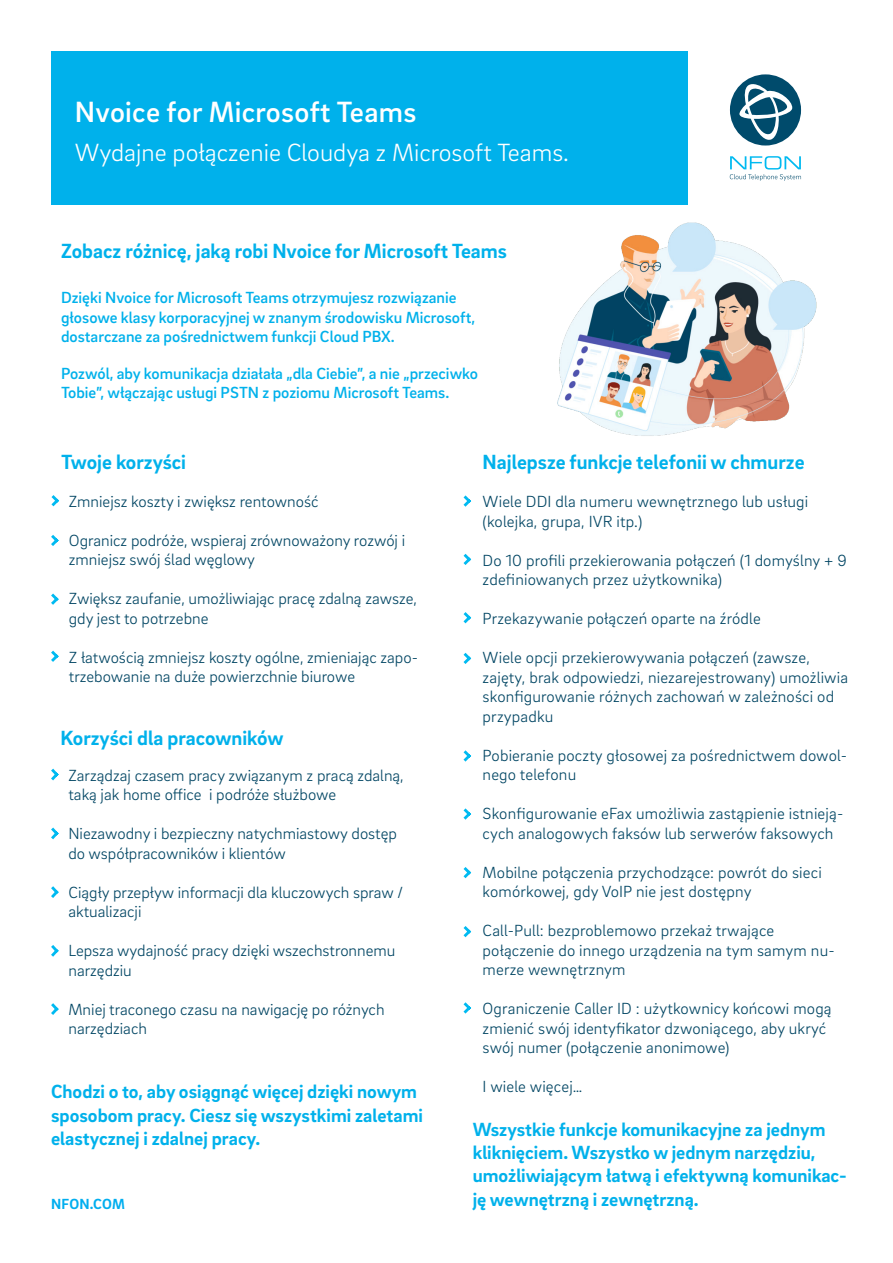
<style>
.page{position:relative;width:893px;height:1263px;background:#fff}
.page>*{position:absolute;margin:0;border:0;box-sizing:border-box;transform-origin:0 0}
.t1{font:500 30px "Brix Sans";letter-spacing:.01em;color:#fff}
.t2{font:300 25.5px "Brix Sans";color:#fff}
.t3{font:700 21px "Brix Sans";color:#00b1eb}
.t4{font:700 19.5px/23.4px "Brix Sans";color:#00b1eb}
.t5{font:300 16.5px/19.5px "Brix Sans";color:#004563}
.t6{font:500 16.5px/19.5px "Brix Sans";color:#00b1eb}
.t7{font:700 15px "Brix Sans";letter-spacing:.01em;color:#00aeef}
</style>
<div class="page">
<div style="left:51px;top:51px;width:640px;height:153px;background:#00b1eb"></div>
<svg style="left:51px;top:495px;width:8px;height:12px"></svg>
<svg style="left:51px;top:535px;width:8px;height:11px"></svg>
<svg style="left:51px;top:593px;width:8px;height:12px"></svg>
<svg style="left:51px;top:650px;width:8px;height:12px"></svg>
<svg style="left:51px;top:768px;width:8px;height:13px"></svg>
<svg style="left:51px;top:827px;width:8px;height:13px"></svg>
<svg style="left:51px;top:886px;width:8px;height:12px"></svg>
<svg style="left:51px;top:945px;width:8px;height:12px"></svg>
<svg style="left:51px;top:1003px;width:8px;height:12px"></svg>
<svg style="left:463px;top:495px;width:8px;height:12px"></svg>
<svg style="left:463px;top:553px;width:9px;height:12px"></svg>
<svg style="left:463px;top:612px;width:9px;height:12px"></svg>
<svg style="left:463px;top:652px;width:9px;height:12px"></svg>
<svg style="left:463px;top:750px;width:8px;height:12px"></svg>
<svg style="left:463px;top:808px;width:8px;height:12px"></svg>
<svg style="left:463px;top:867px;width:9px;height:12px"></svg>
<svg style="left:463px;top:926px;width:9px;height:12px"></svg>
<svg style="left:463px;top:1002px;width:8px;height:12px"></svg>
<img style="left:557px;top:222px;width:260px;height:214px">
<div style="left:689px;top:51px;width:153px;height:153px;background:#fff"></div>
<svg style="left:730px;top:74px;width:71px;height:72px"></svg>
<svg style="left:730px;top:156px;width:71px;height:25px"></svg>
<p class="t1" style="left:75px;top:92px;width:343px">Nvoice for Microsoft Teams</p>
<p class="t2" style="left:75px;top:136px;width:496px">Wydajne połączenie Cloudya z Microsoft Teams.</p>
<p class="t3" style="left:61px;top:237px;width:447px">Zobacz różnicę, jaką robi Nvoice for Microsoft Teams</p>
<p class="t6" style="left:61px;top:287px;width:416px">Dzięki Nvoice for Microsoft Teams otrzymujesz rozwiązanie głosowe klasy korporacyjnej w znanym środowisku Microsoft, dostarczane za pośrednictwem funkcji Cloud PBX.</p>
<p class="t6" style="left:61px;top:363px;width:419px">Pozwól, aby komunikacja działała „dla Ciebie”, a nie „przeciwko<br>Tobie”, włączając usługi PSTN z poziomu Microsoft Teams.</p>
<p class="t3" style="left:61px;top:448px;width:127px">Twoje korzyści</p>
<p class="t5" style="left:69px;top:491px;width:251px">Zmniejsz koszty i zwiększ rentowność</p>
<p class="t5" style="left:69px;top:530px;width:338px">Ogranicz podróże, wspieraj zrównoważony rozwój i zmniejsz swój ślad węglowy</p>
<p class="t5" style="left:69px;top:588px;width:350px">Zwiększ zaufanie, umożliwiając pracę zdalną zawsze, gdy jest to potrzebne</p>
<p class="t5" style="left:69px;top:647px;width:351px">Z łatwością zmniejsz koszty ogólne, zmieniając zapo&shy;trzebowanie na duże powierzchnie biurowe</p>
<p class="t3" style="left:61px;top:724px;width:224px">Korzyści dla pracowników</p>
<p class="t5" style="left:68px;top:764px;width:337px">Zarządzaj czasem pracy związanym z pracą zdalną, taką jak home office i podróże służbowe</p>
<p class="t5" style="left:68px;top:823px;width:330px">Niezawodny i bezpieczny natychmiastowy dostęp do współpracowników i klientów</p>
<p class="t5" style="left:68px;top:881px;width:336px">Ciągły przepływ informacji dla kluczowych spraw / aktualizacji</p>
<p class="t5" style="left:68px;top:940px;width:328px">Lepsza wydajność pracy dzięki wszechstronnemu narzędziu</p>
<p class="t5" style="left:68px;top:998px;width:318px">Mniej traconego czasu na nawigację po różnych narzędziach</p>
<p class="t4" style="left:51px;top:1079px;width:373px">Chodzi o to, aby osiągnąć więcej dzięki nowym sposobom pracy. Ciesz się wszystkimi zaletami elastycznej i zdalnej pracy.</p>
<p class="t7" style="left:51px;top:1194px;width:75px">NFON.COM</p>
<p class="t3" style="left:483px;top:448px;width:323px">Najlepsze funkcje telefonii w chmurze</p>
<p class="t5" style="left:483px;top:491px;width:327px">Wiele DDI dla numeru wewnętrznego lub usługi (kolejka, grupa, IVR itp.)</p>
<p class="t5" style="left:483px;top:550px;width:366px">Do 10 profili przekierowania połączeń (1 domyślny + 9 zdefiniowanych przez użytkownika)</p>
<p class="t5" style="left:483px;top:608px;width:280px">Przekazywanie połączeń oparte na źródle</p>
<p class="t5" style="left:483px;top:647px;width:367px">Wiele opcji przekierowywania połączeń (zawsze, zajęty, brak odpowiedzi, niezarejestrowany) umożliwia skonfigurowanie różnych zachowań w zależności od przypadku</p>
<p class="t5" style="left:483px;top:745px;width:366px">Pobieranie poczty głosowej za pośrednictwem dowol&shy;nego telefonu</p>
<p class="t5" style="left:483px;top:803px;width:362px">Skonfigurowanie eFax umożliwia zastąpienie istnieją&shy;cych analogowych faksów lub serwerów faksowych</p>
<p class="t5" style="left:483px;top:862px;width:341px">Mobilne połączenia przychodzące: powrót do sieci komórkowej, gdy VoIP nie jest dostępny</p>
<p class="t5" style="left:483px;top:920px;width:354px">Call-Pull: bezproblemowo przekaż trwające połączenie do innego urządzenia na tym samym nu&shy;merze wewnętrznym</p>
<p class="t5" style="left:483px;top:998px;width:350px">Ograniczenie Caller ID : użytkownicy końcowi mogą zmienić swój identyfikator dzwoniącego, aby ukryć swój numer (połączenie anonimowe)</p>
<p class="t5" style="left:483px;top:1076px;width:101px">I wiele więcej…</p>
<p class="t4" style="left:473px;top:1116px;width:376px">Wszystkie funkcje komunikacyjne za jednym kliknięciem. Wszystko w jednym narzędziu, umożliwiającym łatwą i efektywną komunikac&shy;ję wewnętrzną i zewnętrzną.</p>
</div>
